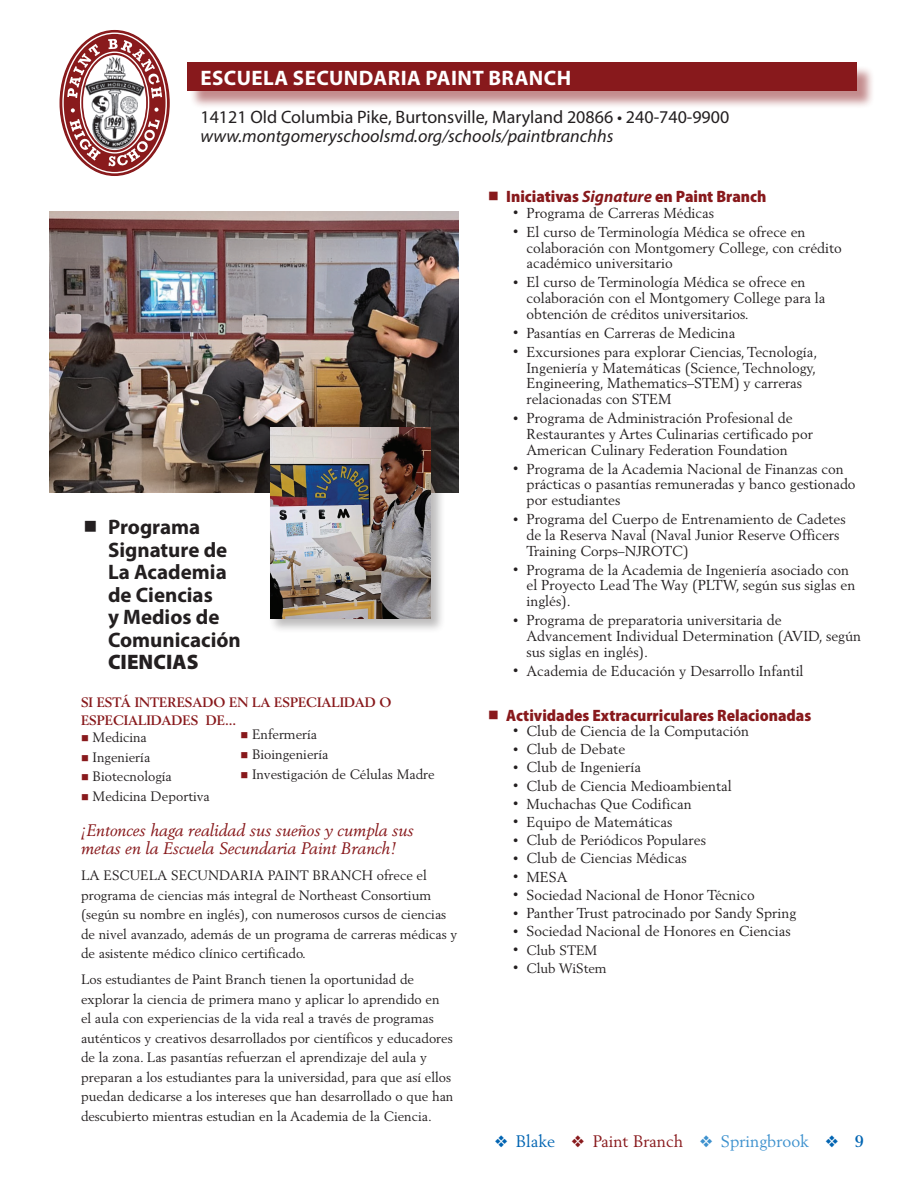
<style>
.page{position:relative;width:918px;height:1188px;background:#fff}
.page>*{position:absolute;margin:0;border:0;box-sizing:border-box;transform-origin:0 0}
.t1{font:700 21px/22.5px "Myriad Pro";color:#231f20}
.t2{font:700 21px "Myriad Pro";letter-spacing:.02em;color:#fff}
.t3{font:900 21px "Myriad Pro";color:#231f20}
.t4{font:18px "Myriad Pro";color:#231f20}
.t5{font:italic 18px "Myriad Pro";color:#231f20}
.t6{font:italic 16.5px/18px "Berling LT Std";color:#88191c}
.t7{font:900 semi-condensed 16.5px "Myriad Pro";color:#88191c}
.t8{font:16.5px "Berling LT Std";color:#88191c}
.t9{font:14.25px/15.8px "Berling LT Std";color:#231f20}
.t10{font:13.5px/19.5px "Berling LT Std";color:#231f20}
.t11{font:700 13.5px/18px "Berling LT Std";color:#88191c}
.s1{color:#88191c}
.s2{font-weight:700;font-style:italic;font-stretch:normal}
.s3{font-size:10.5px}
.s4{color:#0164b2}
.s5{color:#3d91ce}
.s6{font-weight:700;color:#0164b2}
</style>
<div class="page">
<img style="left:50px;top:212px;width:409px;height:281px">
<div style="left:268px;top:426px;width:178px;height:207px;background:#231f20;opacity:.3"></div>
<img style="left:270px;top:428px;width:161px;height:191px">
<svg style="left:60px;top:30px;width:110px;height:146px"></svg>
<div style="left:189px;top:65px;width:686px;height:45px;background:#88191c;opacity:.5"></div>
<div style="left:187px;top:63px;width:669px;height:28px;background:#88191c"></div>
<h1 class="t2" style="left:201px;top:64px;width:372px">ESCUELA SECUNDARIA PAINT BRANCH</h1>
<p class="t4" style="left:200px;top:106px;width:530px">14121 Old Columbia Pike, Burtonsville, Maryland 20866 • 240-740-9900</p>
<p class="t5" style="left:200px;top:125px;width:414px">www.montgomeryschoolsmd.org/schools/paintbranchhs</p>
<h1 class="t1" style="left:108px;top:515px;width:134px">Programa<br>Signature de<br>La Academia de Ciencias<br>y Medios de<br>Comunicación</h1>
<h1 class="t3" style="left:108px;top:650px;width:92px">CIENCIAS</h1>
<p class="t11" style="left:81px;top:694px;width:312px">SI ESTÁ INTERESADO EN LA ESPECIALIDAD O<br>ESPECIALIDADES DE...</p>
<p class="t10" style="left:81px;top:727px;width:67px"><span class="s1">■</span> Medicina</p>
<p class="t10" style="left:81px;top:747px;width:71px"><span class="s1">■</span> Ingeniería</p>
<p class="t10" style="left:81px;top:767px;width:92px"><span class="s1">■</span> Biotecnología</p>
<p class="t10" style="left:81px;top:786px;width:130px"><span class="s1">■</span> Medicina Deportiva</p>
<p class="t6" style="left:81px;top:821px;width:334px">¡Entonces haga realidad sus sueños y cumpla sus metas en la Escuela Secundaria Paint Branch!</p>
<p class="t10" style="left:81px;top:865px;width:378px">LA ESCUELA SECUNDARIA PAINT BRANCH ofrece el programa de ciencias más integral de Northeast Consortium (según su nombre en inglés), con numerosos cursos de ciencias de nivel avanzado, además de un programa de carreras médicas y de asistente médico clínico certificado.</p>
<p class="t10" style="left:81px;top:970px;width:374px">Los estudiantes de Paint Branch tienen la oportunidad de explorar la ciencia de primera mano y aplicar lo aprendido en<br>el aula con experiencias de la vida real a través de programas auténticos y creativos desarrollados por científicos y educadores de la zona. Las pasantías refuerzan el aprendizaje del aula y preparan a los estudiantes para la universidad, para que así ellos puedan dedicarse a los intereses que han desarrollado o que han descubierto mientras estudian en la Academia de la Ciencia.</p>
<p class="t10" style="left:240px;top:725px;width:78px"><span class="s1">■</span> Enfermería</p>
<p class="t10" style="left:240px;top:744px;width:90px"><span class="s1">■</span> Bioingeniería</p>
<p class="t10" style="left:240px;top:764px;width:196px"><span class="s1">■</span> Investigación de Células Madre</p>
<p class="t7" style="left:506px;top:187px;width:262px">Iniciativas <span class="s2">Signature</span> en Paint Branch</p>
<p class="t9" style="left:513px;top:205px;width:203px"><span class="s3">•</span> Programa de Carreras Médicas</p>
<p class="t9" style="left:526px;top:224px;width:317px;text-indent:-14px"><span class="s3">•</span> El curso de Terminología Médica se ofrece en colaboración con Montgomery College, con crédito académico universitario</p>
<p class="t9" style="left:526px;top:274px;width:300px;text-indent:-14px"><span class="s3">•</span> El curso de Terminología Médica se ofrece en colaboración con el Montgomery College para la obtención de créditos universitarios.</p>
<p class="t9" style="left:513px;top:325px;width:224px"><span class="s3">•</span> Pasantías en Carreras de Medicina</p>
<p class="t9" style="left:526px;top:344px;width:292px;text-indent:-14px"><span class="s3">•</span> Excursiones para explorar Ciencias, Tecnología, Ingeniería y Matemáticas (Science, Technology, Engineering, Mathematics–STEM) y carreras relacionadas con STEM</p>
<p class="t9" style="left:526px;top:410px;width:288px;text-indent:-14px"><span class="s3">•</span> Programa de Administración Profesional de<br>Restaurantes y Artes Culinarias certificado por<br>American Culinary Federation Foundation</p>
<p class="t9" style="left:526px;top:461px;width:331px;text-indent:-14px"><span class="s3">•</span> Programa de la Academia Nacional de Finanzas con prácticas o pasantías remuneradas y banco gestionado por estudiantes</p>
<p class="t9" style="left:526px;top:511px;width:321px;text-indent:-14px"><span class="s3">•</span> Programa del Cuerpo de Entrenamiento de Cadetes de la Reserva Naval (Naval Junior Reserve Officers<br>Training Corps–NJROTC)</p>
<p class="t9" style="left:526px;top:562px;width:330px;text-indent:-14px"><span class="s3">•</span> Programa de la Academia de Ingeniería asociado con el Proyecto Lead The Way (PLTW, según sus siglas en inglés).</p>
<p class="t9" style="left:526px;top:612px;width:336px;text-indent:-14px"><span class="s3">•</span> Programa de preparatoria universitaria de<br>Advancement Individual Determination (AVID, según sus siglas en inglés).</p>
<p class="t9" style="left:513px;top:662px;width:292px"><span class="s3">•</span> Academia de Educación y Desarrollo Infantil</p>
<p class="t7" style="left:506px;top:706px;width:307px">Actividades Extracurriculares Relacionadas</p>
<p class="t9" style="left:513px;top:723px;width:237px"><span class="s3">•</span> Club de Ciencia de la Computación</p>
<p class="t9" style="left:513px;top:741px;width:114px"><span class="s3">•</span> Club de Debate</p>
<p class="t9" style="left:513px;top:759px;width:130px"><span class="s3">•</span> Club de Ingeniería</p>
<p class="t9" style="left:513px;top:777px;width:220px"><span class="s3">•</span> Club de Ciencia Medioambiental</p>
<p class="t9" style="left:513px;top:796px;width:180px"><span class="s3">•</span> Muchachas Que Codifican</p>
<p class="t9" style="left:513px;top:814px;width:161px"><span class="s3">•</span> Equipo de Matemáticas</p>
<p class="t9" style="left:513px;top:832px;width:194px"><span class="s3">•</span> Club de Periódicos Populares</p>
<p class="t9" style="left:513px;top:850px;width:175px"><span class="s3">•</span> Club de Ciencias Médicas</p>
<p class="t9" style="left:513px;top:869px;width:56px"><span class="s3">•</span> MESA</p>
<p class="t9" style="left:513px;top:887px;width:243px"><span class="s3">•</span> Sociedad Nacional de Honor Técnico</p>
<p class="t9" style="left:513px;top:905px;width:285px"><span class="s3">•</span> Panther Trust patrocinado por Sandy Spring</p>
<p class="t9" style="left:513px;top:923px;width:279px"><span class="s3">•</span> Sociedad Nacional de Honores en Ciencias</p>
<p class="t10" style="left:513px;top:940px;width:86px"><span class="s3">•</span> Club STEM</p>
<p class="t10" style="left:513px;top:958px;width:95px"><span class="s3">•</span> Club WiStem</p>
<p class="t8" style="left:495px;top:1131px;width:371px"><span class="s4">❖ Blake</span> ❖ Paint Branch <span class="s5">❖ Springbrook</span> <span class="s4">❖</span> <span class="s6">9</span></p>
</div>
